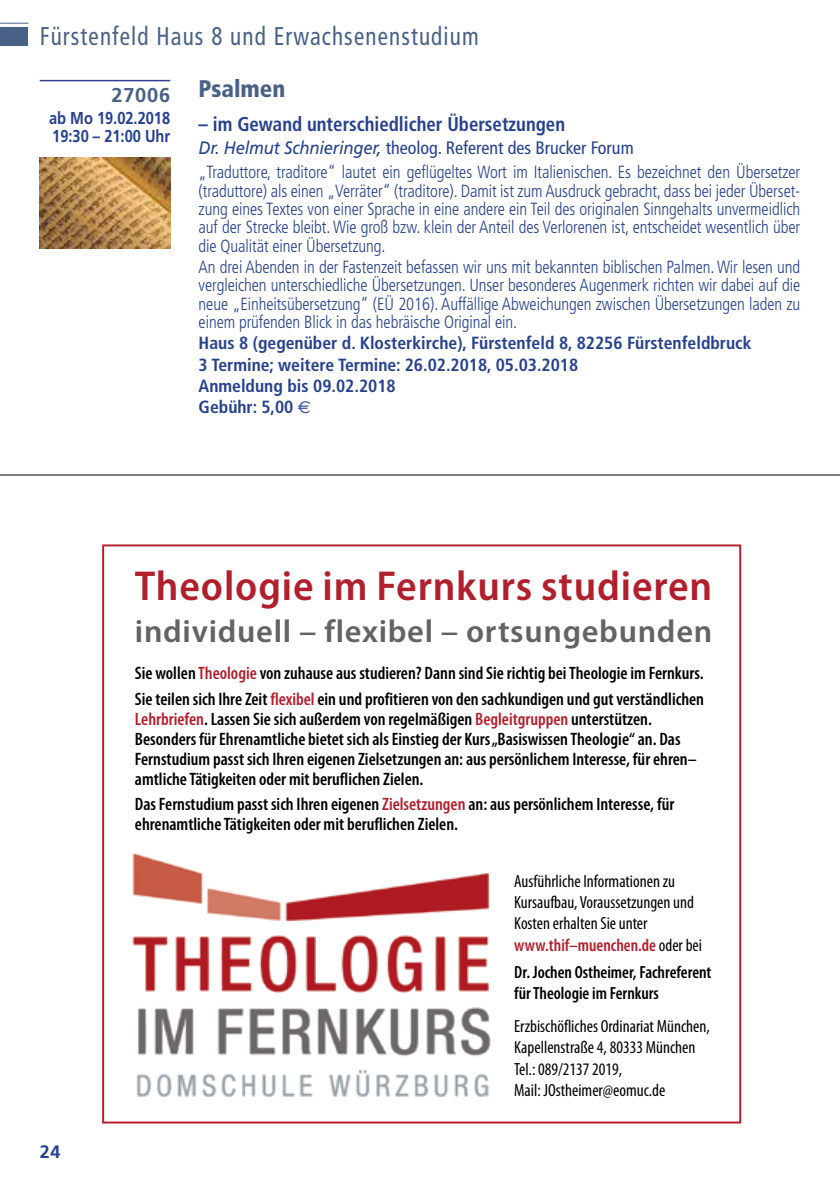
<style>
.page{position:relative;width:840px;height:1191px;background:#fff}
.page>*{position:absolute;margin:0;border:0;box-sizing:border-box;transform-origin:0 0}
.t1{font:600 semi-condensed 42px "Myriad Pro";letter-spacing:.02em;color:#b21f2c}
.t2{font:600 semi-condensed 32px "Myriad Pro";letter-spacing:.02em;color:#646364;scale:1.09 1}
.t3{font:condensed 25.6px "Frutiger";letter-spacing:.05em;color:#496087;scale:.9 1}
.t4{font:900 condensed 24px "Frutiger";color:#496087}
.t5{font:700 condensed 20px "Frutiger";color:#25408f;scale:.94 1}
.t6{font:700 20px "Frutiger";letter-spacing:.04em;color:#496087}
.t7{font:600 condensed 18px/20px "Myriad Pro";color:#000}
.t8{font:condensed 18px "Frutiger";color:#25408f}
.t9{font:700 18px "Frutiger";color:#25408f}
.t10{font:300 condensed 17.6px/18.4px "Frutiger";letter-spacing:-.005em;color:#25408f;text-align:justify;scale:.95 1}
.t11{font:condensed 17.6px/21.4px "Myriad Pro";color:#000}
.t12{font:700 condensed 17.6px/21.2px "Frutiger";color:#25408f}
.t13{font:600 condensed 17.6px/21.4px "Myriad Pro";color:#000}
.t14{font:700 17.2px/18px "Frutiger";color:#25408f;scale:.85 1}
.s1{font-style:italic;font-stretch:normal}
.s2{font-family:"Euro Sans";font-weight:400;font-stretch:normal;font-size:17.2px}
.s3{color:#b21f2c}
.s4{font-weight:600;color:#b21f2c}
</style>
<div class="page">
<div style="left:0;top:27px;width:28px;height:18px;background:#496087"></div>
<svg style="left:0;top:23px;width:28px;height:1px"></svg>
<img style="left:132px;top:853px;width:359px;height:244px">
<hr style="left:40px;top:80px;width:130px;height:1px;background:#323c8f">
<img style="left:40px;top:158px;width:130px;height:90px">
<hr style="left:0;top:474px;width:839px;height:1px;background:#000">
<h3 class="t3" style="left:40px;top:22px;width:489px">Fürstenfeld Haus 8 und Erwachsenenstudium</h3>
<p class="t6" style="left:111px;top:84px;width:60px">27006</p>
<p class="t14" style="left:49px;top:109px;width:144px">ab Mo 19.02.2018<br>19:30 – 21:00 Uhr</p>
<h3 class="t4" style="left:198px;top:75px;width:88px">Psalmen</h3>
<p class="t5" style="left:198px;top:112px;width:391px">– im Gewand unterschiedlicher Übersetzungen</p>
<p class="t8" style="left:198px;top:137px;width:436px"><span class="s1">Dr. Helmut Schnieringer,</span> theolog. Referent des Brucker Forum</p>
<p class="t10" style="left:198px;top:163px;width:634px">„Traduttore, traditore“ lautet ein geflügeltes Wort im Italienischen. Es bezeichnet den Übersetzer (traduttore) als einen „Verräter“ (traditore). Damit ist zum Ausdruck gebracht, dass bei jeder Überset&shy;zung eines Textes von einer Sprache in eine andere ein Teil des originalen Sinngehalts unvermeidlich auf der Strecke bleibt. Wie groß bzw. klein der Anteil des Verlorenen ist, entscheidet wesentlich über die Qualität einer Übersetzung.</p>
<p class="t10" style="left:198px;top:258px;width:634px">An drei Abenden in der Fastenzeit befassen wir uns mit bekannten biblischen Palmen. Wir lesen und vergleichen unterschiedliche Übersetzungen. Unser besonderes Augenmerk richten wir dabei auf die neue „Einheitsübersetzung“ (EÜ 2016). Auffällige Abweichungen zwischen Übersetzungen laden zu einem prüfenden Blick in das hebräische Original ein.</p>
<p class="t12" style="left:198px;top:333px;width:554px">Haus 8 (gegenüber d. Klosterkirche), Fürstenfeld 8, 82256 Fürstenfeldbruck 3 Termine; weitere Termine: 26.02.2018, 05.03.2018<br>Anmeldung bis 09.02.2018<br>Gebühr: 5,00 <span class="s2">€</span></p>
<h1 class="t1" style="left:135px;top:562px;width:578px">Theologie im Fernkurs studieren</h1>
<h2 class="t2" style="left:135px;top:613px;width:531px">individuell – flexibel – ortsungebunden</h2>
<p class="t7" style="left:135px;top:660px;width:570px;line-height:25.6px">Sie wollen <span class="s3">Theologie</span> von zuhause aus studieren? Dann sind Sie richtig bei Theologie im Fernkurs.<br>Sie teilen sich Ihre Zeit <span class="s3">flexibel</span> ein und profitieren von den sachkundigen und gut verständlichen</p>
<p class="t7" style="left:135px;top:708px;width:563px"><span class="s3">Lehrbriefen</span>. Lassen Sie sich außerdem von regelmäßigen <span class="s3">Begleitgruppen</span> unterstützen.<br>Besonders für Ehrenamtliche bietet sich als Einstieg der Kurs „Basiswissen Theologie“ an. Das Fernstudium passt sich Ihren eigenen Zielsetzungen an: aus persönlichem Interesse, für ehren– amtliche Tätigkeiten oder mit beruflichen Zielen.</p>
<p class="t7" style="left:135px;top:794px;width:540px">Das Fernstudium passt sich Ihren eigenen <span class="s3">Zielsetzungen</span> an: aus persönlichem Interesse, für ehrenamtliche Tätigkeiten oder mit beruflichen Zielen.</p>
<p class="t9" style="left:40px;top:1141px;width:22px">24</p>
<p class="t11" style="left:514px;top:870px;width:189px">Ausführliche Informationen zu<br>Kursaufbau, Voraussetzungen und<br>Kosten erhalten Sie unter <span class="s4">www.thif–muenchen.de</span> oder bei</p>
<p class="t13" style="left:514px;top:961px;width:199px">Dr. Jochen Ostheimer, Fachreferent für Theologie im Fernkurs</p>
<p class="t11" style="left:514px;top:1015px;width:197px">Erzbischöfliches Ordinariat München,<br>Kapellenstraße 4, 80333 München<br>Tel.: 089/2137 2019,<br>Mail: JOstheimer@eomuc.de</p>
</div>
